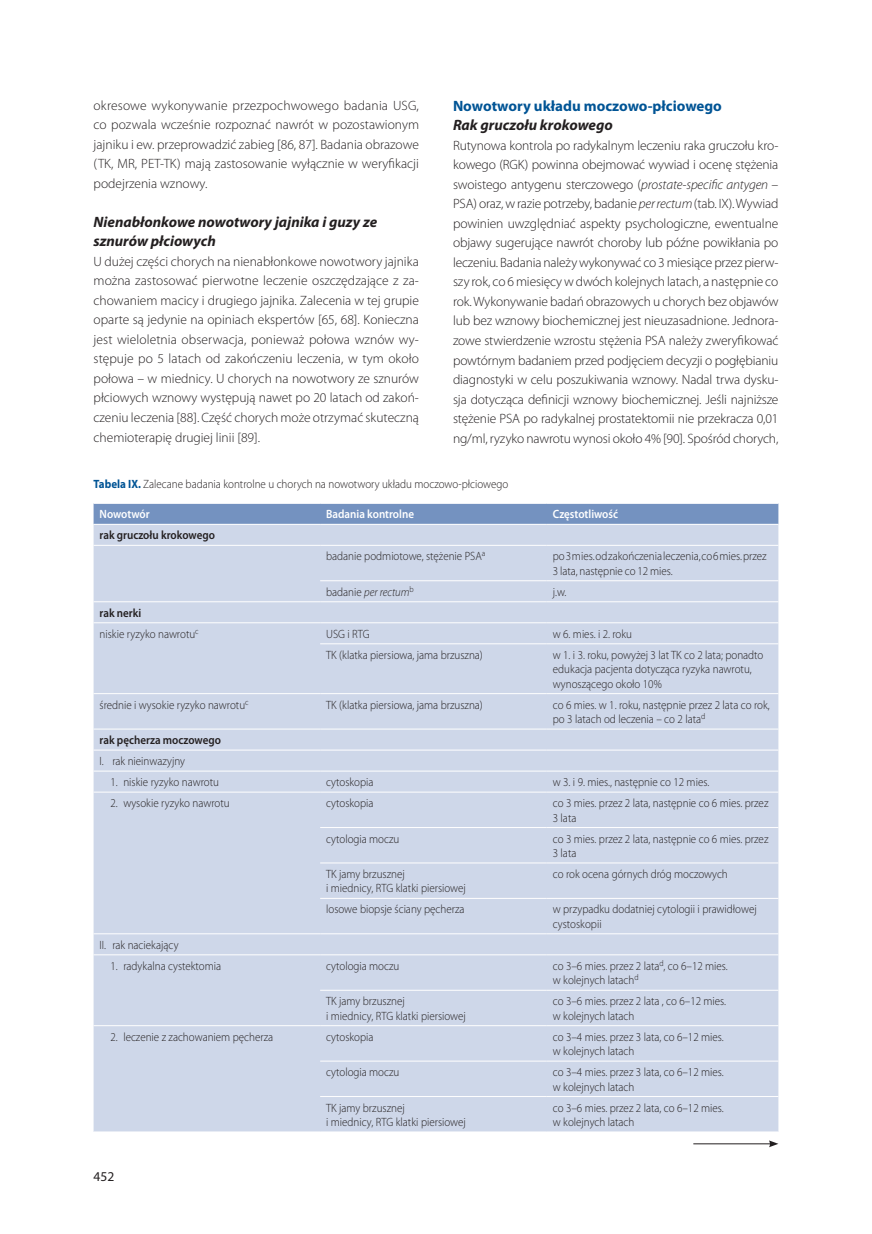
<style>
.page{position:relative;width:872px;height:1234px;background:#fff}
.page>*{position:absolute;margin:0;border:0;box-sizing:border-box;transform-origin:0 0}
.t1{font:italic 700 15px/19.5px "Myriad Pro";color:#231f20}
.t2{font:700 15px "Myriad Pro";color:#005495}
.t3{font:300 13.5px/19.5px "Myriad Pro";color:#231f20;text-align:justify}
.t4{font:13.5px "Myriad Pro";color:#231f20}
.t5{font:300 12px/14.4px "Myriad Pro";color:#231f20;scale:.92 1}
.t6{font:600 12px "Myriad Pro";color:#231f20;scale:.92 1}
.t7{font:600 12px "Myriad Pro";color:#fff;scale:.92 1}
.t8{font:italic 300 12px "Myriad Pro";color:#231f20;scale:.92 1}
.s1{font-style:italic}
.s2{font-weight:700;color:#005495}
.s3{font-style:normal}
.s4{font-weight:600}
</style>
<div class="page">
<div style="left:94px;top:504px;width:684px;height:20px;background:#7492c0"></div>
<div style="left:94px;top:525px;width:684px;height:606px;background:#ced7e9"></div>
<hr style="left:320px;top:545px;width:227px;height:1px;background:#fff">
<hr style="left:547px;top:545px;width:231px;height:1px;background:#fff">
<hr style="left:320px;top:580px;width:227px;height:1px;background:#fff">
<hr style="left:547px;top:580px;width:231px;height:1px;background:#fff">
<hr style="left:320px;top:601px;width:227px;height:1px;background:#fff">
<hr style="left:547px;top:601px;width:231px;height:1px;background:#fff">
<hr style="left:320px;top:622px;width:227px;height:1px;background:#fff">
<hr style="left:547px;top:622px;width:231px;height:1px;background:#fff">
<hr style="left:320px;top:643px;width:227px;height:1px;background:#fff">
<hr style="left:547px;top:643px;width:231px;height:1px;background:#fff">
<hr style="left:320px;top:693px;width:227px;height:1px;background:#fff">
<hr style="left:547px;top:693px;width:231px;height:1px;background:#fff">
<hr style="left:94px;top:728px;width:226px;height:1px;background:#fff">
<hr style="left:320px;top:728px;width:227px;height:1px;background:#fff">
<hr style="left:547px;top:728px;width:231px;height:1px;background:#fff">
<hr style="left:94px;top:749px;width:226px;height:1px;background:#fff">
<hr style="left:320px;top:749px;width:227px;height:1px;background:#fff">
<hr style="left:547px;top:749px;width:231px;height:1px;background:#fff">
<hr style="left:94px;top:770px;width:226px;height:1px;background:#fff">
<hr style="left:320px;top:770px;width:227px;height:1px;background:#fff">
<hr style="left:547px;top:770px;width:231px;height:1px;background:#fff">
<hr style="left:320px;top:791px;width:227px;height:1px;background:#fff">
<hr style="left:547px;top:791px;width:231px;height:1px;background:#fff">
<hr style="left:320px;top:827px;width:227px;height:1px;background:#fff">
<hr style="left:547px;top:827px;width:231px;height:1px;background:#fff">
<hr style="left:320px;top:862px;width:227px;height:1px;background:#fff">
<hr style="left:547px;top:862px;width:231px;height:1px;background:#fff">
<hr style="left:320px;top:897px;width:227px;height:1px;background:#fff">
<hr style="left:547px;top:897px;width:231px;height:1px;background:#fff">
<hr style="left:320px;top:933px;width:227px;height:1px;background:#fff">
<hr style="left:547px;top:933px;width:231px;height:1px;background:#fff">
<hr style="left:320px;top:989px;width:227px;height:1px;background:#fff">
<hr style="left:547px;top:989px;width:231px;height:1px;background:#fff">
<hr style="left:320px;top:1025px;width:227px;height:1px;background:#fff">
<hr style="left:547px;top:1025px;width:231px;height:1px;background:#fff">
<hr style="left:320px;top:1060px;width:227px;height:1px;background:#fff">
<hr style="left:547px;top:1060px;width:231px;height:1px;background:#fff">
<hr style="left:320px;top:954px;width:227px;height:1px;background:#fff">
<hr style="left:547px;top:954px;width:231px;height:1px;background:#fff">
<hr style="left:320px;top:1095px;width:227px;height:1px;background:#fff">
<hr style="left:547px;top:1095px;width:231px;height:1px;background:#fff">
<hr style="left:94px;top:545px;width:226px;height:1px;background:#fff">
<hr style="left:94px;top:601px;width:226px;height:1px;background:#fff">
<hr style="left:94px;top:622px;width:226px;height:1px;background:#fff">
<hr style="left:94px;top:693px;width:226px;height:1px;background:#fff">
<hr style="left:94px;top:791px;width:226px;height:1px;background:#fff">
<hr style="left:94px;top:933px;width:226px;height:1px;background:#fff">
<hr style="left:94px;top:954px;width:226px;height:1px;background:#fff">
<hr style="left:94px;top:1025px;width:226px;height:1px;background:#fff">
<hr style="left:693px;top:1143px;width:78px;height:1px;background:#231f20">
<svg style="left:769px;top:1140px;width:9px;height:6px"></svg>
<p class="t3" style="left:94px;top:95px;width:327px">okresowe wykonywanie przezpochwowego badania USG, co pozwala wcześnie rozpoznać nawrót w pozostawionym jajniku i ew. przeprowadzić zabieg [86, 87]. Badania obrazowe (TK, MR, PET-TK) mają zastosowanie wyłącznie w weryfikacji podejrzenia wznowy.</p>
<p class="t1" style="left:94px;top:211px;width:285px">Nienabłonkowe nowotwory jajnika i guzy ze sznurów płciowych</p>
<p class="t3" style="left:94px;top:251px;width:327px">U dużej części chorych na nienabłonkowe nowotwory jajnika można zastosować pierwotne leczenie oszczędzające z za&shy;chowaniem macicy i drugiego jajnika. Zalecenia w tej grupie oparte są jedynie na opiniach ekspertów [65, 68]. Konieczna jest wieloletnia obserwacja, ponieważ połowa wznów wy&shy;stępuje po 5 latach od zakończeniu leczenia, w tym około połowa – w miednicy. U chorych na nowotwory ze sznurów płciowych wznowy występują nawet po 20 latach od zakoń&shy;czeniu leczenia [88]. Część chorych może otrzymać skuteczną chemioterapię drugiej linii [89].</p>
<p class="t2" style="left:453px;top:96px;width:270px">Nowotwory układu moczowo-płciowego</p>
<p class="t1" style="left:453px;top:115px;width:161px">Rak gruczołu krokowego</p>
<p class="t3" style="left:453px;top:135px;width:327px">Rutynowa kontrola po radykalnym leczeniu raka gruczołu kro&shy;kowego (RGK) powinna obejmować wywiad i ocenę stężenia swoistego antygenu sterczowego (<span class="s1">prostate-specific antygen – </span>PSA) oraz, w razie potrzeby, badanie <span class="s1">per rectum</span>(tab. IX). Wywiad powinien uwzględniać aspekty psychologiczne, ewentualne objawy sugerujące nawrót choroby lub późne powikłania po leczeniu. Badania należy wykonywać co 3 miesiące przez pierw&shy;szy rok, co 6 miesięcy w dwóch kolejnych latach, a następnie co rok. Wykonywanie badań obrazowych u chorych bez objawów lub bez wznowy biochemicznej jest nieuzasadnione. Jednora&shy;zowe stwierdzenie wzrostu stężenia PSA należy zweryfikować powtórnym badaniem przed podjęciem decyzji o pogłębianiu diagnostyki w celu poszukiwania wznowy. Nadal trwa dysku&shy;sja dotycząca definicji wznowy biochemicznej. Jeśli najniższe stężenie PSA po radykalnej prostatektomii nie przekracza 0,01 ng/ml, ryzyko nawrotu wynosi około 4% [90]. Spośród chorych,</p>
<p class="t5" style="left:94px;top:477px;width:452px"><span class="s2">Tabela IX.</span> Zalecane badania kontrolne u chorych na nowotwory układu moczowo-płciowego</p>
<p class="t7" style="left:100px;top:506px;width:56px">Nowotwór</p>
<p class="t7" style="left:326px;top:506px;width:97px">Badania kontrolne</p>
<p class="t7" style="left:553px;top:506px;width:72px">Częstotliwość</p>
<p class="t6" style="left:100px;top:527px;width:127px">rak gruczołu krokowego</p>
<p class="t5" style="left:326px;top:549px;width:175px">badanie podmiotowe, stężenie PSA<sup>a</sup></p>
<p class="t5" style="left:553px;top:549px;width:234px">po 3 mies. od zakończenia leczenia, co 6 mies. przez<br>3 lata, następnie co 12 mies.</p>
<p class="t8" style="left:326px;top:584px;width:97px"><span class="s3">badanie</span> per rectum<sup>b</sup></p>
<p class="t5" style="left:553px;top:584px;width:16px">j.w.</p>
<p class="t5" style="left:100px;top:602px;width:109px;line-height:21px"><span class="s4">rak nerki<br></span>niskie ryzyko nawrotu<sup>c</sup></p>
<p class="t5" style="left:326px;top:626px;width:49px">USG i RTG</p>
<p class="t5" style="left:553px;top:626px;width:88px">w 6. mies. i 2. roku</p>
<p class="t5" style="left:326px;top:647px;width:172px">TK (klatka piersiowa, jama brzuszna)</p>
<p class="t5" style="left:553px;top:647px;width:230px">w 1. i 3. roku, powyżej 3 lat TK co 2 lata; ponadto edukacja pacjenta dotycząca ryzyka nawrotu, wynoszącego około 10%</p>
<p class="t5" style="left:100px;top:697px;width:163px">średnie i wysokie ryzyko nawrotu<sup>c</sup></p>
<p class="t5" style="left:326px;top:697px;width:172px">TK (klatka piersiowa, jama brzuszna)</p>
<p class="t5" style="left:553px;top:697px;width:237px">co 6 mies. w 1. roku, następnie przez 2 lata co rok, po 3 latach od leczenia – co 2 lata<sup>d</sup></p>
<p class="t6" style="left:100px;top:732px;width:133px">rak pęcherza moczowego</p>
<p class="t5" style="left:100px;top:753px;width:94px">I. rak nieinwazyjny</p>
<p class="t5" style="left:111px;top:774px;width:119px">1. niskie ryzyko nawrotu</p>
<p class="t5" style="left:326px;top:774px;width:53px">cytoskopia</p>
<p class="t5" style="left:553px;top:774px;width:171px">w 3. i 9. mies., następnie co 12 mies.</p>
<p class="t5" style="left:111px;top:795px;width:131px">2. wysokie ryzyko nawrotu</p>
<p class="t5" style="left:326px;top:795px;width:53px">cytoskopia</p>
<p class="t5" style="left:553px;top:795px;width:236px">co 3 mies. przez 2 lata, następnie co 6 mies. przez<br>3 lata</p>
<p class="t5" style="left:326px;top:831px;width:81px">cytologia moczu</p>
<p class="t5" style="left:553px;top:831px;width:236px">co 3 mies. przez 2 lata, następnie co 6 mies. przez<br>3 lata</p>
<p class="t5" style="left:326px;top:866px;width:153px">TK jamy brzusznej<br>i miednicy, RTG klatki piersiowej</p>
<p class="t5" style="left:553px;top:866px;width:192px">co rok ocena górnych dróg moczowych</p>
<p class="t5" style="left:326px;top:901px;width:152px">losowe biopsje ściany pęcherza</p>
<p class="t5" style="left:553px;top:901px;width:223px">w przypadku dodatniej cytologii i prawidłowej cystoskopii</p>
<p class="t5" style="left:100px;top:937px;width:87px">II. rak naciekający</p>
<p class="t5" style="left:111px;top:958px;width:122px">1. radykalna cystektomia</p>
<p class="t5" style="left:326px;top:958px;width:81px">cytologia moczu</p>
<p class="t5" style="left:553px;top:958px;width:192px">co 3–6 mies. przez 2 lata<sup>d</sup>, co 6–12 mies. w kolejnych latach<sup>d</sup></p>
<p class="t5" style="left:326px;top:993px;width:153px">TK jamy brzusznej<br>i miednicy, RTG klatki piersiowej</p>
<p class="t5" style="left:553px;top:993px;width:190px">co 3–6 mies. przez 2 lata , co 6–12 mies. w kolejnych latach</p>
<p class="t5" style="left:111px;top:1029px;width:178px">2. leczenie z zachowaniem pęcherza</p>
<p class="t5" style="left:326px;top:1029px;width:53px">cytoskopia</p>
<p class="t5" style="left:553px;top:1029px;width:187px">co 3–4 mies. przez 3 lata, co 6–12 mies. w kolejnych latach</p>
<p class="t5" style="left:326px;top:1064px;width:81px">cytologia moczu</p>
<p class="t5" style="left:553px;top:1064px;width:187px">co 3–4 mies. przez 3 lata, co 6–12 mies. w kolejnych latach</p>
<p class="t5" style="left:326px;top:1099px;width:153px">TK jamy brzusznej<br>i miednicy, RTG klatki piersiowej</p>
<p class="t5" style="left:553px;top:1099px;width:187px">co 3–6 mies. przez 2 lata, co 6–12 mies. w kolejnych latach</p>
<p class="t4" style="left:94px;top:1168px;width:22px">452</p>
</div>
